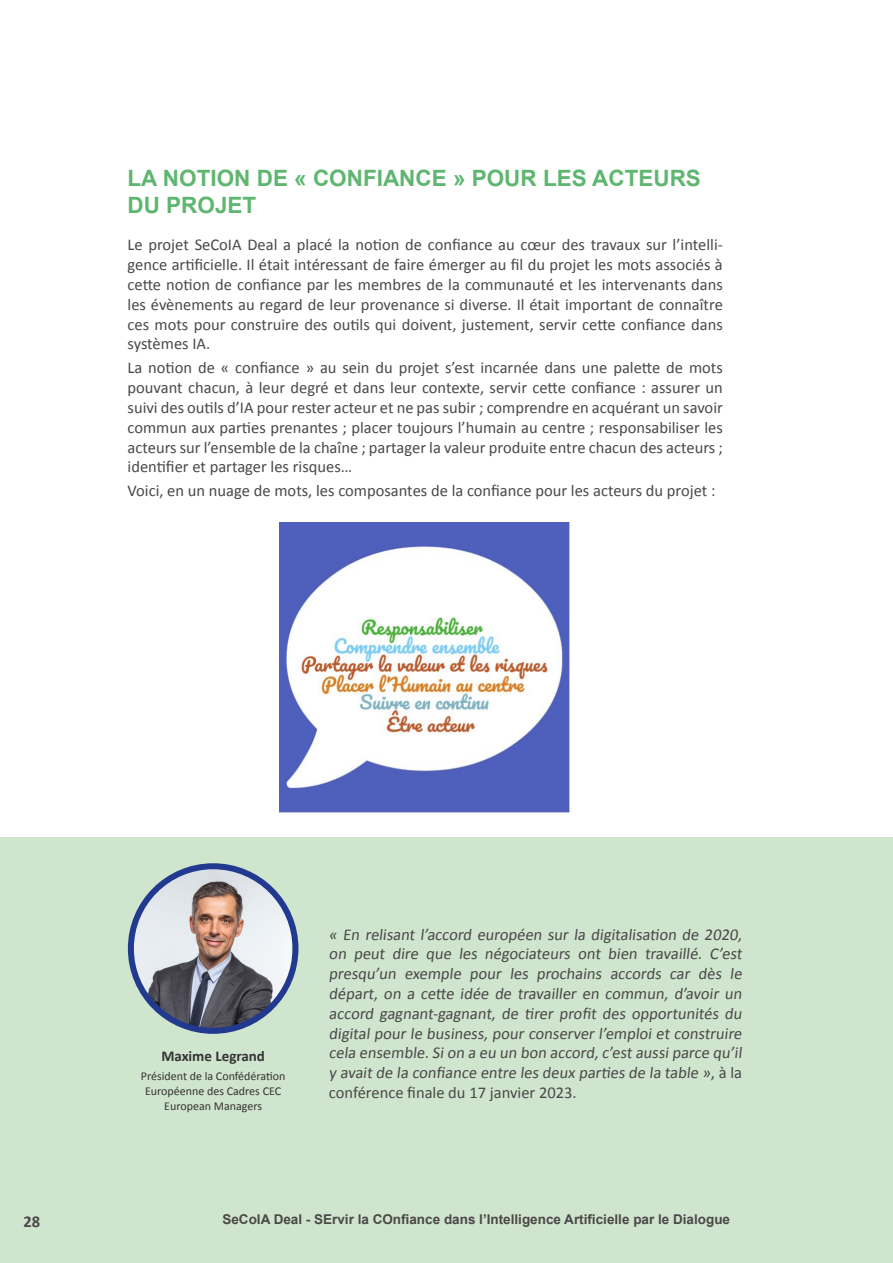
<style>
.page{position:relative;width:893px;height:1263px;background:#fff}
.page>*{position:absolute;margin:0;border:0;box-sizing:border-box;transform-origin:0 0}
.t1{font:700 22.5px/27px "Arial";color:#5fb670}
.t2{font:16.5px/19.8px "Calibri";color:#4a4848;text-align:justify}
.t3{font:700 16.5px "Calibri";color:#4a4848}
.t4{font:700 15px "Calibri";color:#353333}
.t5{font:700 13.5px "Arial";color:#4a4848}
.t6{font:12px/15px "Calibri";color:#353333;text-align:center}
</style>
<div class="page">
<img style="left:280px;top:522px;width:291px;height:291px">
<div style="left:0;top:838px;width:893px;height:425px;background:#cfe5cd"></div>
<img style="left:131px;top:866px;width:161px;height:165px">
<div style="left:128px;top:863px;width:170px;height:171px;border:6px solid #213a8f;border-radius:50%"></div>
<h1 class="t1" style="left:128px;top:166px;width:575px">LA NOTION DE « CONFIANCE » POUR LES ACTEURS<br>DU PROJET</h1>
<p class="t2" style="left:128px;top:234px;width:597px">Le projet SeCoIA Deal a placé la notion de confiance au cœur des travaux sur l’intelli&shy;gence artificielle. Il était intéressant de faire émerger au fil du projet les mots associés à cette notion de confiance par les membres de la communauté et les intervenants dans les évènements au regard de leur provenance si diverse. Il était important de connaître ces mots pour construire des outils qui doivent, justement, servir cette confiance dans systèmes IA.</p>
<p class="t2" style="left:128px;top:357px;width:597px">La notion de « confiance » au sein du projet s’est incarnée dans une palette de mots pouvant chacun, à leur degré et dans leur contexte, servir cette confiance : assurer un suivi des outils d’IA pour rester acteur et ne pas subir ; comprendre en acquérant un savoir commun aux parties prenantes ; placer toujours l’humain au centre ; responsabiliser les acteurs sur l’ensemble de la chaîne ; partager la valeur produite entre chacun des acteurs ; identifier et partager les risques…</p>
<p class="t2" style="left:128px;top:480px;width:589px">Voici, en un nuage de mots, les composantes de la confiance pour les acteurs du projet :</p>
<p class="t4" style="left:161px;top:1045px;width:105px">Maxime Legrand</p>
<p class="t6" style="left:141px;top:1068px;width:146px">Président de la Confédération<br>Européenne des Cadres CEC<br>European Managers</p>
<p class="t2" style="left:329px;top:923px;width:417px;text-align:left">« En relisant l’accord européen sur la digitalisation de 2020, on peut dire que les négociateurs ont bien travaillé. C’est presqu’un exemple pour les prochains accords car dès le départ, on a cette idée de travailler en commun, d’avoir un accord gagnant-gagnant, de tirer profit des opportunités du digital pour le business, pour conserver l’emploi et construire cela ensemble. Si on a eu un bon accord, c’est aussi parce qu’il y avait de la confiance entre les deux parties de la table », à la conférence finale du 17 janvier 2023.</p>
<p class="t3" style="left:24px;top:1209px;width:18px">28</p>
<p class="t5" style="left:222px;top:1210px;width:509px">SeCoIA Deal - SErvir la COnfiance dans l’Intelligence Artificielle par le Dialogue</p>
</div>
